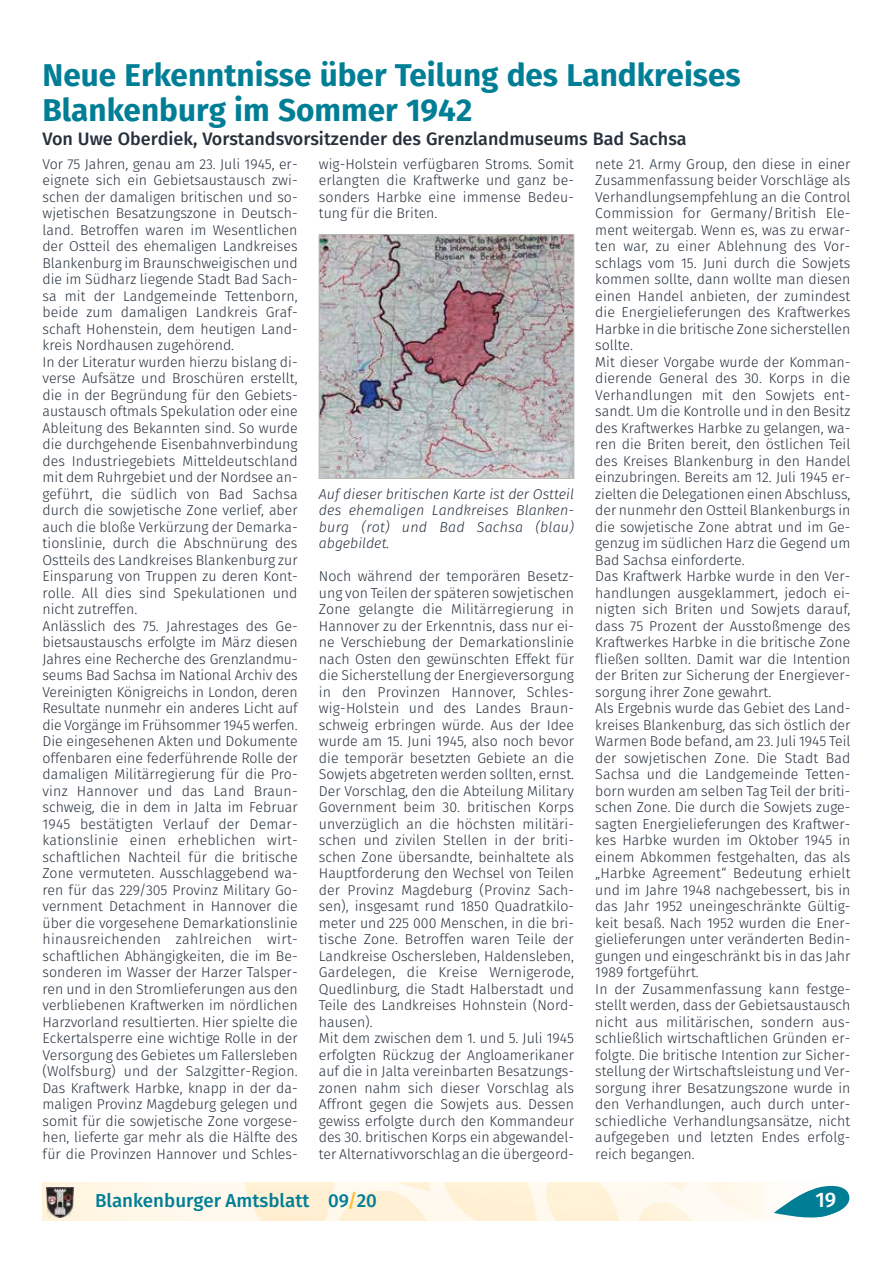
<style>
.page{position:relative;width:893px;height:1263px;background:#fff}
.page>*{position:absolute;margin:0;border:0;box-sizing:border-box;transform-origin:0 0}
.t1{font:700 31.5px/34.5px "Fira Sans";color:#007e96}
.t2{font:500 21px "Fira Sans";color:#fff}
.t3{font:500 18.75px "Fira Sans";color:#007e96}
.t4{font:500 18px "Fira Sans";color:#25303b}
.t5{font:300 14.25px/16.5px "Fira Sans";color:#25303b}
.t6{font:italic 300 14.25px/16.5px "Fira Sans";letter-spacing:.01em;color:#25303b;text-align:justify}
.s1{color:#fcbf2c}
</style>
<div class="page">
<img style="left:43px;top:1182px;width:721px;height:38px">
<svg style="left:774px;top:1185px;width:76px;height:33px"></svg>
<img style="left:47px;top:1187px;width:27px;height:30px">
<img style="left:321px;top:236px;width:251px;height:241px">
<div style="left:319px;top:234px;width:255px;height:245px;border:1px solid #b8b9b0"></div>
<h1 class="t1" style="left:43px;top:60px;width:700px">Neue Erkenntnisse über Teilung des Landkreises<br>Blankenburg im Sommer 1942</h1>
<p class="t4" style="left:43px;top:126px;width:646px">Von Uwe Oberdiek, Vorstandsvorsitzender des Grenzlandmuseums Bad Sachsa</p>
<p class="t5" style="left:43px;top:156px;width:257px">Vor 75 Jahren, genau am 23. Juli 1945, er&shy;eignete sich ein Gebietsaustausch zwi&shy;schen der damaligen britischen und so&shy;wjetischen Besatzungszone in Deutsch&shy;land. Betroffen waren im Wesentlichen der Ostteil des ehemaligen Landkreises Blankenburg im Braunschweigischen und die im Südharz liegende Stadt Bad Sach&shy;sa mit der Landgemeinde Tettenborn, beide zum damaligen Landkreis Graf&shy;schaft Hohenstein, dem heutigen Land&shy;kreis Nordhausen zugehörend.<br>In der Literatur wurden hierzu bislang di&shy;verse Aufsätze und Broschüren erstellt, die in der Begründung für den Gebiets&shy;austausch oftmals Spekulation oder eine Ableitung des Bekannten sind. So wurde die durchgehende Eisenbahnverbindung des Industriegebiets Mitteldeutschland mit dem Ruhrgebiet und der Nordsee an&shy;geführt, die südlich von Bad Sachsa durch die sowjetische Zone verlief, aber auch die bloße Verkürzung der Demarka&shy;tionslinie, durch die Abschnürung des Ostteils des Landkreises Blankenburg zur Einsparung von Truppen zu deren Kont&shy;rolle. All dies sind Spekulationen und nicht zutreffen.<br>Anlässlich des 75. Jahrestages des Ge&shy;bietsaustauschs erfolgte im März diesen Jahres eine Recherche des Grenzlandmu&shy;seums Bad Sachsa im National Archiv des Vereinigten Königreichs in London, deren Resultate nunmehr ein anderes Licht auf die Vorgänge im Frühsommer 1945 werfen.<br>Die eingesehenen Akten und Dokumente offenbaren eine federführende Rolle der damaligen Militärregierung für die Pro&shy;vinz Hannover und das Land Braun&shy;schweig, die in dem in Jalta im Februar 1945 bestätigten Verlauf der Demar&shy;kationslinie einen erheblichen wirt&shy;schaftlichen Nachteil für die britische Zone vermuteten. Ausschlaggebend wa&shy;ren für das 229/305 Provinz Military Go&shy;vernment Detachment in Hannover die über die vorgesehene Demarkationslinie hinausreichenden zahlreichen wirt&shy;schaftlichen Abhängigkeiten, die im Be&shy;sonderen im Wasser der Harzer Talsper&shy;ren und in den Stromlieferungen aus den verbliebenen Kraftwerken im nördlichen Harzvorland resultierten. Hier spielte die Eckertalsperre eine wichtige Rolle in der Versorgung des Gebietes um Fallersleben (Wolfsburg) und der Salzgitter-Region.<br>Das Kraftwerk Harbke, knapp in der da&shy;maligen Provinz Magdeburg gelegen und somit für die sowjetische Zone vorgese&shy;hen, lieferte gar mehr als die Hälfte des für die Provinzen Hannover und Schles-</p>
<p class="t5" style="left:319px;top:156px;width:257px;text-align:justify">wig-Holstein verfügbaren Stroms. Somit erlangten die Kraftwerke und ganz be&shy;sonders Harbke eine immense Bedeu&shy;tung für die Briten.</p>
<p class="t5" style="left:595px;top:156px;width:257px">nete 21. Army Group, den diese in einer Zusammenfassung beider Vorschläge als Verhandlungsempfehlung an die Control Commission for Germany/British Ele&shy;ment weitergab. Wenn es, was zu erwar&shy;ten war, zu einer Ablehnung des Vor&shy;schlags vom 15. Juni durch die Sowjets kommen sollte, dann wollte man diesen einen Handel anbieten, der zumindest die Energielieferungen des Kraftwerkes Harbke in die britische Zone sicherstellen sollte.<br>Mit dieser Vorgabe wurde der Komman&shy;dierende General des 30. Korps in die Verhandlungen mit den Sowjets ent&shy;sandt. Um die Kontrolle und in den Besitz des Kraftwerkes Harbke zu gelangen, wa&shy;ren die Briten bereit, den östlichen Teil des Kreises Blankenburg in den Handel einzubringen. Bereits am 12. Juli 1945 er&shy;zielten die Delegationen einen Abschluss, der nunmehr den Ostteil Blankenburgs in die sowjetische Zone abtrat und im Ge&shy;genzug im südlichen Harz die Gegend um Bad Sachsa einforderte.<br>Das Kraftwerk Harbke wurde in den Ver&shy;handlungen ausgeklammert, jedoch ei&shy;nigten sich Briten und Sowjets darauf, dass 75 Prozent der Ausstoßmenge des Kraftwerkes Harbke in die britische Zone fließen sollten. Damit war die Intention der Briten zur Sicherung der Energiever&shy;sorgung ihrer Zone gewahrt.<br>Als Ergebnis wurde das Gebiet des Land&shy;kreises Blankenburg, das sich östlich der Warmen Bode befand, am 23. Juli 1945 Teil der sowjetischen Zone. Die Stadt Bad Sachsa und die Landgemeinde Tetten&shy;born wurden am selben Tag Teil der briti&shy;schen Zone. Die durch die Sowjets zuge&shy;sagten Energielieferungen des Kraftwer&shy;kes Harbke wurden im Oktober 1945 in einem Abkommen festgehalten, das als „Harbke Agreement“ Bedeutung erhielt und im Jahre 1948 nachgebessert, bis in das Jahr 1952 uneingeschränkte Gültig&shy;keit besaß. Nach 1952 wurden die Ener&shy;gielieferungen unter veränderten Bedin&shy;gungen und eingeschränkt bis in das Jahr 1989 fortgeführt.<br>In der Zusammenfassung kann festge&shy;stellt werden, dass der Gebietsaustausch nicht aus militärischen, sondern aus&shy;schließlich wirtschaftlichen Gründen er&shy;folgte. Die britische Intention zur Sicher&shy;stellung der Wirtschaftsleistung und Ver&shy;sorgung ihrer Besatzungszone wurde in den Verhandlungen, auch durch unter&shy;schiedliche Verhandlungsansätze, nicht aufgegeben und letzten Endes erfolg&shy;reich begangen.</p>
<p class="t6" style="left:319px;top:486px;width:257px">Auf dieser britischen Karte ist der Ostteil des ehemaligen Landkreises Blanken&shy;burg (rot) und Bad Sachsa (blau) abgebildet.</p>
<p class="t5" style="left:319px;top:569px;width:257px">Noch während der temporären Besetz&shy;ung von Teilen der späteren sowjetischen Zone gelangte die Militärregierung in Hannover zu der Erkenntnis, dass nur ei&shy;ne Verschiebung der Demarkationslinie nach Osten den gewünschten Effekt für die Sicherstellung der Energieversorgung in den Provinzen Hannover, Schles&shy;wig-Holstein und des Landes Braun&shy;schweig erbringen würde. Aus der Idee wurde am 15. Juni 1945, also noch bevor die temporär besetzten Gebiete an die Sowjets abgetreten werden sollten, ernst.<br>Der Vorschlag, den die Abteilung Military Government beim 30. britischen Korps unverzüglich an die höchsten militäri&shy;schen und zivilen Stellen in der briti&shy;schen Zone übersandte, beinhaltete als Hauptforderung den Wechsel von Teilen der Provinz Magdeburg (Provinz Sach&shy;sen), insgesamt rund 1850 Quadratkilo&shy;meter und 225 000 Menschen, in die bri&shy;tische Zone. Betroffen waren Teile der Landkreise Oschersleben, Haldensleben, Gardelegen, die Kreise Wernigerode, Quedlinburg, die Stadt Halberstadt und Teile des Landkreises Hohnstein (Nord&shy;hausen).<br>Mit dem zwischen dem 1. und 5. Juli 1945 erfolgten Rückzug der Angloamerikaner auf die in Jalta vereinbarten Besatzungs&shy;zonen nahm sich dieser Vorschlag als Affront gegen die Sowjets aus. Dessen gewiss erfolgte durch den Kommandeur des 30. britischen Korps ein abgewandel&shy;ter Alternativvorschlag an die übergeord-</p>
<h3 class="t3" style="left:95px;top:1187px;width:283px">Blankenburger Amtsblatt 09<span class="s1">/</span>20</h3>
<h2 class="t2" style="left:815px;top:1185px;width:22px">19</h2>
</div>
